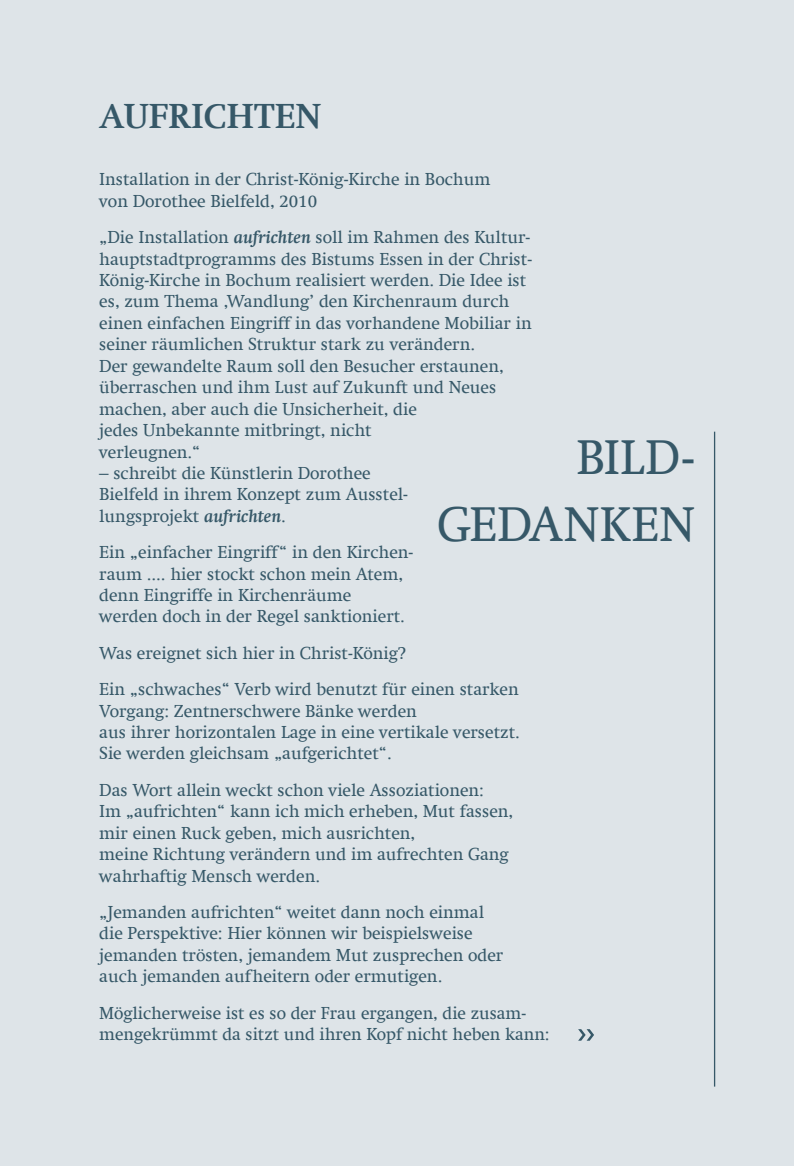
<style>
.page{position:relative;width:794px;height:1166px;background:#dee4e8}
.page>*{position:absolute;margin:0;border:0;box-sizing:border-box;transform-origin:0 0}
.t1{font:49px/67px "Swift Com";letter-spacing:-.005em;color:#365868;text-align:right}
.t2{font:700 35px "Swift Com";letter-spacing:-.005em;color:#365868}
.t3{font:17.5px/21.3px "Swift Com";letter-spacing:-.005em;color:#365868}
.s1{font-weight:700;font-style:italic}
</style>
<div class="page">
<svg style="left:578px;top:1029px;width:16px;height:11px"></svg>
<hr style="left:714px;top:432px;width:1px;height:654px;background:#365868">
<h2 class="t2" style="left:99px;top:95px;width:224px">AUFRICHTEN</h2>
<p class="t3" style="left:99px;top:169px;width:393px">Installation in der Christ-König-Kirche in Bochum von Dorothee Bielfeld, 2010</p>
<p class="t3" style="left:99px;top:226px;width:434px">„Die Installation <span class="s1">aufrichten</span> soll im Rahmen des Kultur&shy;hauptstadtprogramms des Bistums Essen in der Christ-König-Kirche in Bochum realisiert werden. Die Idee ist es, zum Thema ‚Wandlung’ den Kirchenraum durch einen einfachen Eingriff in das vorhandene Mobiliar in seiner räumlichen Struktur stark zu verändern.<br>Der gewandelte Raum soll den Besucher erstaunen, überraschen und ihm Lust auf Zukunft und Neues machen, aber auch die Unsicherheit, die<br>jedes Unbekannte mitbringt, nicht<br>verleugnen.“</p>
<p class="t3" style="left:99px;top:462px;width:310px">– schreibt die Künstlerin Dorothee<br>Bielfeld in ihrem Konzept zum Ausstel&shy;lungsprojekt <span class="s1">aufrichten</span>.</p>
<p class="t3" style="left:99px;top:541px;width:315px">Ein „einfacher Eingriff“ in den Kirchen&shy;raum .... hier stockt schon mein Atem, denn Eingriffe in Kirchenräume werden doch in der Regel sanktioniert.</p>
<p class="t3" style="left:99px;top:635px;width:421px;line-height:36.4px">Was ereignet sich hier in Christ-König?<br>Ein „schwaches“ Verb wird benutzt für einen starken</p>
<p class="t3" style="left:99px;top:700px;width:422px">Vorgang: Zentnerschwere Bänke werden<br>aus ihrer horizontalen Lage in eine vertikale versetzt.<br>Sie werden gleichsam „aufgerichtet“.</p>
<p class="t3" style="left:99px;top:779px;width:415px">Das Wort allein weckt schon viele Assoziationen:<br>Im „aufrichten“ kann ich mich erheben, Mut fassen, mir einen Ruck geben, mich ausrichten,<br>meine Richtung verändern und im aufrechten Gang wahrhaftig Mensch werden.</p>
<p class="t3" style="left:99px;top:901px;width:406px">„Jemanden aufrichten“ weitet dann noch einmal die Perspektive: Hier können wir beispielsweise jemanden trösten, jemandem Mut zusprechen oder auch jemanden aufheitern oder ermutigen.</p>
<p class="t3" style="left:99px;top:1002px;width:452px">Möglicherweise ist es so der Frau ergangen, die zusam&shy;mengekrümmt da sitzt und ihren Kopf nicht heben kann:</p>
<h1 class="t1" style="left:437px;top:424px;width:259px">BILD-<br>GEDANKEN</h1>
</div>
